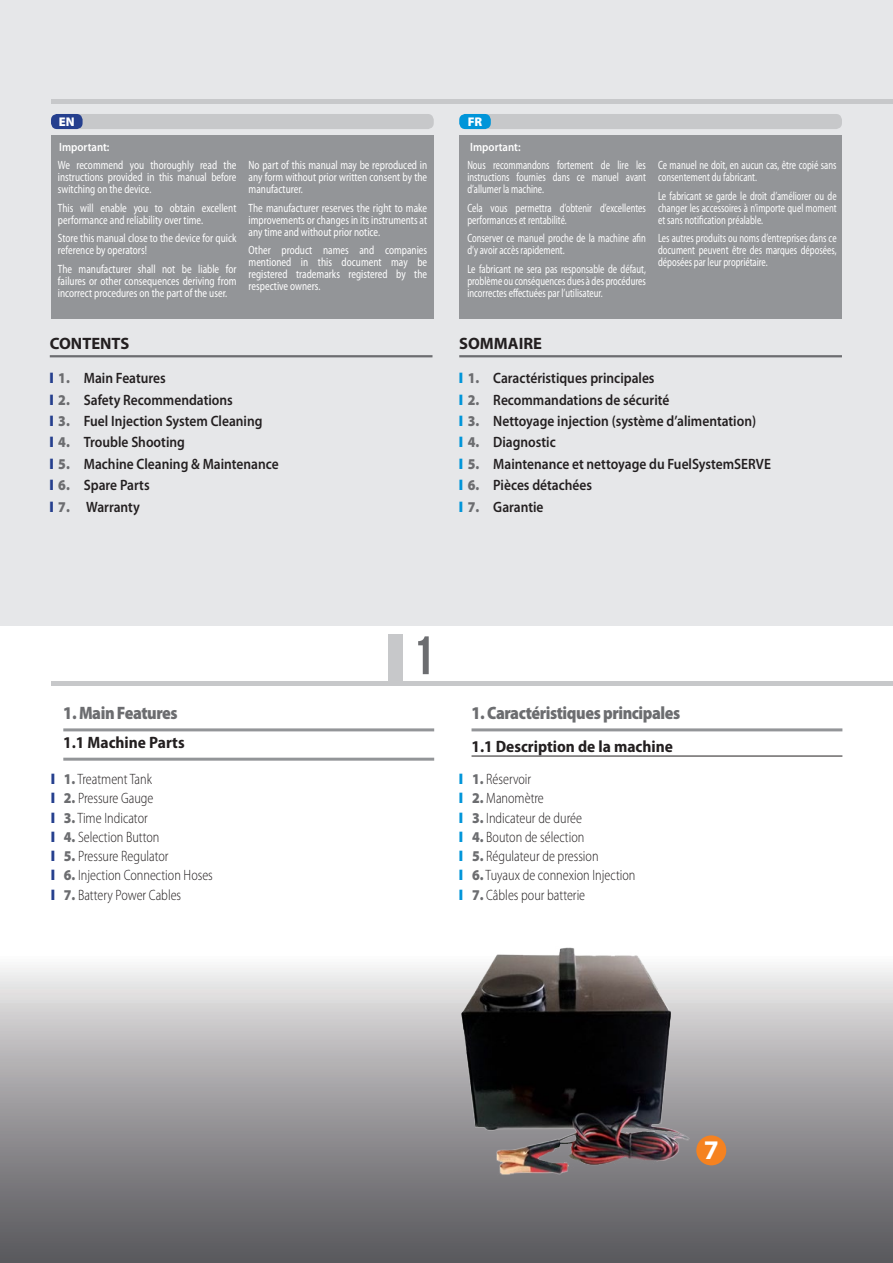
<style>
.page{position:relative;width:893px;height:1263px;background:#fff}
.page>*{position:absolute;margin:0;border:0;box-sizing:border-box;transform-origin:0 0}
.t1{font:700 54px "Bebas Neue";color:#6c6d70}
.t2{font:700 27px "Myriad Pro";color:#fff}
.t3{font:900 semi-condensed 18px "Myriad Pro";letter-spacing:-.025em;color:#6c6d70;scale:.95 1}
.t4{font:700 semi-condensed 16.5px "Myriad Pro";color:#231f20}
.t5{font:700 16.5px "Myriad Pro";color:#231f20}
.t6{font:600 15px/21.3px "Myriad Pro";color:#231f20;scale:.9 1}
.t7{font:300 semi-condensed 15px/19.2px "Myriad Pro";color:#231f20;scale:.9 1}
.t8{font:900 12.6px "Myriad Pro";color:#fff}
.t9{font:semi-condensed 12px/12px "Myriad Pro";color:#fff;text-align:justify;scale:.84 1}
.t10{font:semi-condensed 12px/12px "Myriad Pro";color:#fff;text-align:justify;scale:.78 1}
.t11{font:600 12px "Myriad Pro";color:#fff;scale:.9 1}
.s1{color:#253f8e}
.s2{font-weight:900;color:#6c6d70}
.s3{font-weight:900;font-stretch:normal;color:#6c6d70}
.s4{color:#0095d9}
</style>
<div class="page">
<div style="left:0;top:911px;width:893px;height:352px;background:linear-gradient(to bottom,#fff,#514f54)"></div>
<div style="left:0;top:0;width:893px;height:625px;background:#e6e7e9"></div>
<div style="left:459px;top:135px;width:383px;height:184px;background:#939598"></div>
<div style="left:51px;top:135px;width:383px;height:184px;background:#939598"></div>
<img style="left:459px;top:941px;width:232px;height:237px">
<hr style="left:51px;top:99px;width:842px;height:4px;background:#c7c8ca">
<div style="left:62px;top:114px;width:372px;height:15px;background:#c7c8ca;border-radius:6px"></div>
<div style="left:51px;top:114px;width:32px;height:15px;background:#253f8e;border-radius:6px"></div>
<div style="left:470px;top:114px;width:372px;height:15px;background:#c7c8ca;border-radius:6px"></div>
<div style="left:459px;top:114px;width:32px;height:15px;background:#0095d9;border-radius:6px"></div>
<hr style="left:63px;top:728px;width:371px;height:3px;background:#939598">
<hr style="left:63px;top:758px;width:371px;height:3px;background:#939598">
<hr style="left:471px;top:728px;width:371px;height:3px;background:#939598">
<hr style="left:471px;top:756px;width:371px;height:1px;background:#231f20">
<div style="left:388px;top:634px;width:15px;height:47px;background:#c7c8ca"></div>
<div style="left:51px;top:681px;width:842px;height:5px;background:#c7c8ca"></div>
<hr style="left:50px;top:355px;width:382px;height:2px;background:#6c6d70">
<hr style="left:459px;top:355px;width:383px;height:2px;background:#6c6d70">
<div style="left:696px;top:1135px;width:30px;height:30px;background:#f58220;border-radius:50%"></div>
<p class="t8" style="left:59px;top:114px;width:17px">EN</p>
<p class="t8" style="left:468px;top:114px;width:16px">FR</p>
<p class="t11" style="left:59px;top:139px;width:57px">Important:</p>
<p class="t11" style="left:470px;top:139px;width:57px">Important:</p>
<p class="t10" style="left:467px;top:159px;width:230px">Nous recommandons fortement de lire les instructions fournies dans ce manuel avant d’allumer la machine.</p>
<p class="t10" style="left:467px;top:202px;width:230px">Cela vous permettra d’obtenir d’excellentes performances et rentabilité.</p>
<p class="t10" style="left:467px;top:232px;width:230px">Conserver ce manuel proche de la machine afin d’y avoir accès rapidement.</p>
<p class="t10" style="left:467px;top:262px;width:230px">Le fabricant ne sera pas responsable de défaut, problème ou conséquences dues à des procédures incorrectes effectuées par l’utilisateur.</p>
<p class="t9" style="left:249px;top:159px;width:214px">No part of this manual may be reproduced in any form without prior written consent by the manufacturer.</p>
<p class="t9" style="left:249px;top:202px;width:214px">The manufacturer reserves the right to make improvements or changes in its instruments at any time and without prior notice.</p>
<p class="t9" style="left:249px;top:244px;width:214px">Other product names and companies mentioned in this document may be registered trademarks registered by the respective owners.</p>
<p class="t9" style="left:58px;top:159px;width:214px">We recommend you thoroughly read the instructions provided in this manual before switching on the device.</p>
<p class="t9" style="left:58px;top:202px;width:214px">This will enable you to obtain excellent performance and reliability over time.</p>
<p class="t9" style="left:58px;top:232px;width:214px">Store this manual close to the device for quick reference by operators!</p>
<p class="t9" style="left:58px;top:262px;width:214px">The manufacturer shall not be liable for failures or other consequences deriving from incorrect procedures on the part of the user.</p>
<p class="t10" style="left:658px;top:159px;width:230px">Ce manuel ne doit, en aucun cas, être copié sans consentement du fabricant.</p>
<p class="t10" style="left:658px;top:190px;width:230px">Le fabricant se garde le droit d’améliorer ou de changer les accessoires à n’importe quel moment et sans notification préalable.</p>
<p class="t10" style="left:658px;top:232px;width:230px">Les autres produits ou noms d’entreprises dans ce document peuvent être des marques déposées, déposées par leur propriétaire.</p>
<h3 class="t5" style="left:50px;top:333px;width:81px">CONTENTS</h3>
<h3 class="t5" style="left:459px;top:333px;width:84px">SOMMAIRE</h3>
<p class="t6" style="left:50px;top:367px;width:256px"><span class="s1">❙</span> <span class="s2">1.</span> Main Features<br><span class="s1">❙</span> <span class="s2">2.</span> Safety Recommendations<br><span class="s1">❙</span> <span class="s2">3.</span> Fuel Injection System Cleaning<br><span class="s1">❙</span> <span class="s2">4.</span> Trouble Shooting<br><span class="s1">❙</span> <span class="s2">5.</span> Machine Cleaning &amp; Maintenance <span class="s1">❙</span> <span class="s2">6.</span> Spare Parts<br><span class="s1">❙</span> <span class="s2">7.</span> Warranty</p>
<h3 class="t3" style="left:63px;top:701px;width:122px">1. Main Features</h3>
<h3 class="t4" style="left:63px;top:732px;width:123px">1.1 Machine Parts</h3>
<p class="t7" style="left:51px;top:769px;width:181px"><span class="s1">❙</span> <span class="s3">1.</span> Treatment Tank<br><span class="s1">❙</span> <span class="s3">2.</span> Pressure Gauge<br><span class="s1">❙</span> <span class="s3">3.</span> Time Indicator<br><span class="s1">❙</span> <span class="s3">4.</span> Selection Button<br><span class="s1">❙</span> <span class="s3">5.</span> Pressure Regulator<br><span class="s1">❙</span> <span class="s3">6.</span> Injection Connection Hoses <span class="s1">❙</span> <span class="s3">7.</span> Battery Power Cables</p>
<p class="t6" style="left:459px;top:367px;width:348px"><span class="s4">❙</span> <span class="s2">1.</span> Caractéristiques principales<br><span class="s4">❙</span> <span class="s2">2.</span> Recommandations de sécurité<br><span class="s4">❙</span> <span class="s2">3.</span> Nettoyage injection (système d’alimentation)<br><span class="s4">❙</span> <span class="s2">4.</span> Diagnostic<br><span class="s4">❙</span> <span class="s2">5.</span> Maintenance et nettoyage du FuelSystemSERVE <span class="s4">❙</span> <span class="s2">6.</span> Pièces détachées<br><span class="s4">❙</span> <span class="s2">7.</span> Garantie</p>
<h1 class="t1" style="left:412px;top:626px;width:23px">1</h1>
<h3 class="t3" style="left:471px;top:701px;width:221px">1. Caractéristiques principales</h3>
<h3 class="t4" style="left:471px;top:736px;width:203px">1.1 Description de la machine</h3>
<p class="t7" style="left:459px;top:769px;width:197px"><span class="s4">❙</span> <span class="s3">1.</span> Réservoir<br><span class="s4">❙</span> <span class="s3">2.</span> Manomètre<br><span class="s4">❙</span> <span class="s3">3.</span> Indicateur de durée<br><span class="s4">❙</span> <span class="s3">4.</span> Bouton de sélection<br><span class="s4">❙</span> <span class="s3">5.</span> Régulateur de pression<br><span class="s4">❙</span> <span class="s3">6.</span> Tuyaux de connexion Injection <span class="s4">❙</span> <span class="s3">7.</span> Câbles pour batterie</p>
<h2 class="t2" style="left:704px;top:1133px;width:16px">7</h2>
</div>
